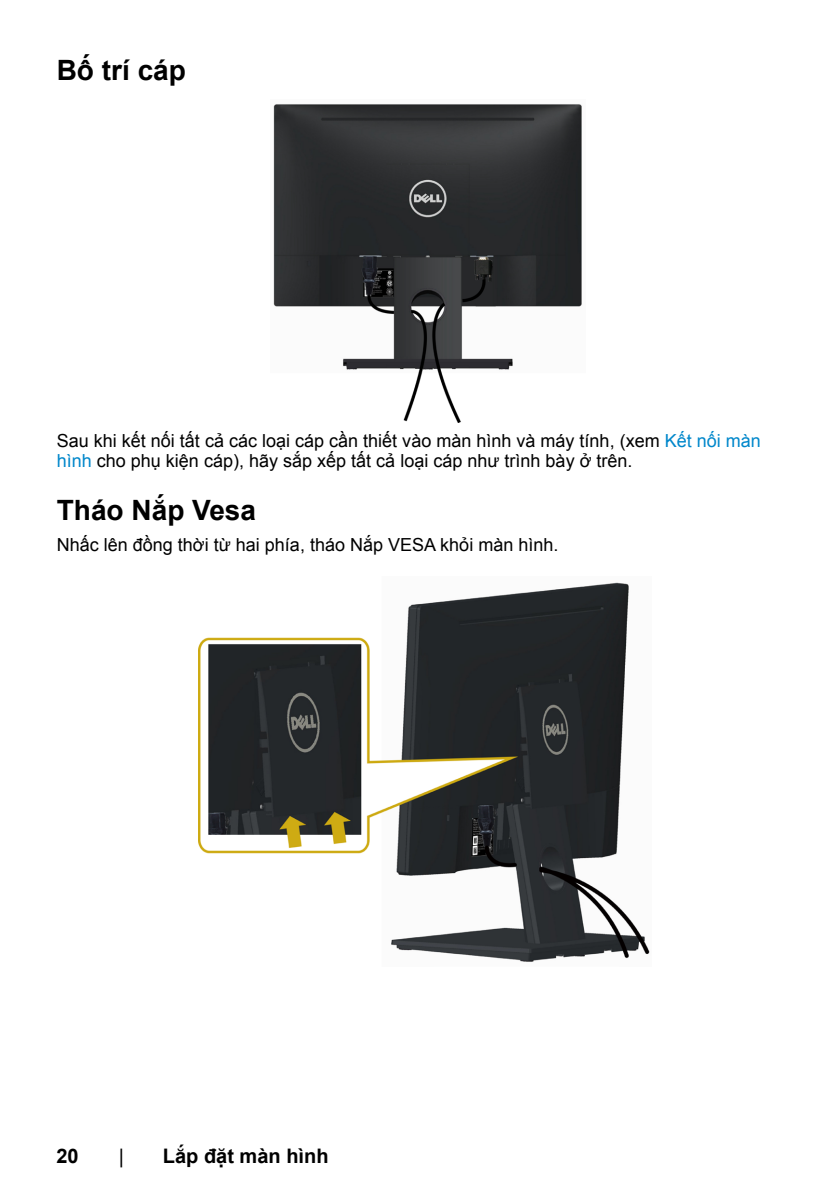
<style>
.page{position:relative;width:840px;height:1191px;background:#fff}
.page>*{position:absolute;margin:0;border:0;box-sizing:border-box;transform-origin:0 0}
.Head2{font:700 28px "Arial";color:#000}
.t1{font:700 20px "Arial";color:#000}
.t2{font:20px "Arial";color:#000}
.Paragraph{font:18px/20px "Arial";color:#000}
.s1{color:#0087cb}
</style>
<div class="page">
<img style="left:273px;top:104px;width:309px;height:318px">
<img style="left:199px;top:582px;width:451px;height:380px">
<p class="Head2" style="left:57px;top:52px;width:131px">Bố trí cáp</p>
<p class="Paragraph" style="left:57px;top:431px;width:705px">Sau khi kết nối tất cả các loại cáp cần thiết vào màn hình và máy tính, (xem <span class="s1">Kết nối màn hình</span> cho phụ kiện cáp), hãy sắp xếp tất cả loại cáp như trình bày ở trên.</p>
<p class="Head2" style="left:57px;top:491px;width:201px">Tháo Nắp Vesa</p>
<p class="Paragraph" style="left:57px;top:535px;width:503px">Nhấc lên đồng thời từ hai phía, tháo Nắp VESA khỏi màn hình.</p>
<p class="t1" style="left:56px;top:1142px;width:24px">20</p>
<p class="t2" style="left:119px;top:1142px;width:7px">|</p>
<p class="t1" style="left:163px;top:1142px;width:167px">Lắp đặt màn hình</p>
</div>
